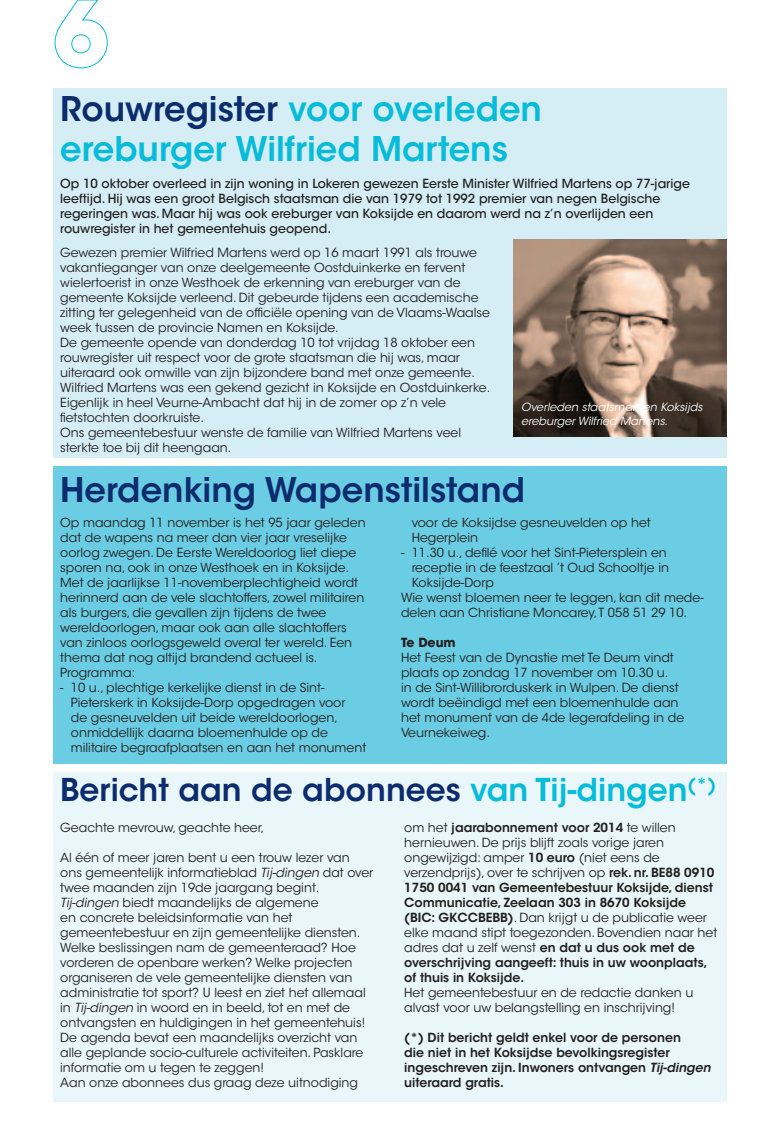
<style>
.page{position:relative;width:780px;height:1134px;background:#fff}
.page>*{position:absolute;margin:0;border:0;box-sizing:border-box;transform-origin:0 0}
.Titels_licht_blauw{font:600 33.75px "ITC Avant Garde Std";color:#07bbda}
.Titels_licht_blauw-2{font:600 33.75px "ITC Avant Garde Std";color:#0d2c6e}
.Titels_licht_blauw_i{font:600 31.25px "ITC Avant Garde Std";color:#0d2c6e}
.Body_insprong_2_mm{font:12.5px/15px "ITC Avant Garde Std";color:#231f20}
.Body_insprong_2_mm-2{font:600 12.5px/15px "ITC Avant Garde Std";color:#231f20}
.Inleiding_insprong_2{font:500 12.5px/15px "ITC Avant Garde Std";color:#231f20}
.Body_insprong_2_mm-3{font:700 12.5px "ITC Avant Garde Std";color:#231f20}
.Onderschrift_foto{font:italic 11.25px/13.5px "ITC Avant Garde Std";color:#fff}
.s1{color:#0d2c6e}
.s2{color:#07bbda}
.s3{font-style:italic}
.s4{font-weight:400}
</style>
<div class="page">
<div style="left:53px;top:466px;width:673px;height:298px;background:#6bcde3"></div>
<div style="left:53px;top:89px;width:673px;height:369px;background:#d5eef5"></div>
<div style="left:53px;top:773px;width:673px;height:329px;background:#e9f7fa"></div>
<img style="left:513px;top:239px;width:213px;height:197px">
<svg style="left:54px;top:0;width:54px;height:68px"></svg>
<p class="Titels_licht_blauw" style="left:60px;top:87px;width:483px"><span class="s1">Rouwregister</span> voor overleden</p>
<p class="Titels_licht_blauw" style="left:60px;top:127px;width:449px">ereburger Wilfried Martens</p>
<p class="Inleiding_insprong_2" style="left:60px;top:176px;width:631px">Op 10 oktober overleed in zijn woning in Lokeren gewezen Eerste Minister Wilfried Martens op 77-jarige leeftijd. Hij was een groot Belgisch staatsman die van 1979 tot 1992 premier van negen Belgische regeringen was. Maar hij was ook ereburger van Koksijde en daarom werd na z’n overlijden een rouwregister in het gemeentehuis geopend.</p>
<p class="Body_insprong_2_mm" style="left:60px;top:245px;width:431px">Gewezen premier Wilfried Martens werd op 16 maart 1991 als trouwe vakantieganger van onze deelgemeente Oostduinkerke en fervent wielertoerist in onze Westhoek de erkenning van ereburger van de gemeente Koksijde verleend. Dit gebeurde tijdens een academische zitting ter gelegenheid van de officiële opening van de Vlaams-Waalse week tussen de provincie Namen en Koksijde.</p>
<p class="Body_insprong_2_mm" style="left:60px;top:335px;width:431px">De gemeente opende van donderdag 10 tot vrijdag 18 oktober een rouwregister uit respect voor de grote staatsman die hij was, maar uiteraard ook omwille van zijn bijzondere band met onze gemeente.<br>Wilfried Martens was een gekend gezicht in Koksijde en Oostduinkerke.<br>Eigenlijk in heel Veurne-Ambacht dat hij in de zomer op z’n vele fietstochten doorkruiste.</p>
<p class="Body_insprong_2_mm" style="left:60px;top:425px;width:402px">Ons gemeentebestuur wenste de familie van Wilfried Martens veel sterkte toe bij dit heengaan.</p>
<p class="Onderschrift_foto" style="left:521px;top:401px;width:183px">Overleden staatsman en Koksijds ereburger Wilfried Martens.</p>
<p class="Titels_licht_blauw-2" style="left:60px;top:468px;width:466px">Herdenking Wapenstilstand</p>
<p class="Body_insprong_2_mm" style="left:60px;top:515px;width:307px">Op maandag 11 november is het 95 jaar geleden dat de wapens na meer dan vier jaar vreselijke oorlog zwegen. De Eerste Wereldoorlog liet diepe sporen na, ook in onze Westhoek en in Koksijde.<br>Met de jaarlijkse 11-novemberplechtigheid wordt herinnerd aan de vele slachtoffers, zowel militairen als burgers, die gevallen zijn tijdens de twee wereldoorlogen, maar ook aan alle slachtoffers van zinloos oorlogsgeweld overal ter wereld. Een thema dat nog altijd brandend actueel is.</p>
<p class="Body_insprong_2_mm" style="left:60px;top:665px;width:77px">Programma:</p>
<p class="Body_insprong_2_mm" style="left:71px;top:680px;width:297px;text-indent:-11px">- 10 u., plechtige kerkelijke dienst in de Sint-Pieterskerk in Koksijde-Dorp opgedragen voor<br>de gesneuvelden uit beide wereldoorlogen, onmiddellijk daarna bloemenhulde op de militaire begraafplaatsen en aan het monument</p>
<p class="Body_insprong_2_mm" style="left:411px;top:515px;width:240px">voor de Koksijdse gesneuvelden op het<br>Hegerplein</p>
<p class="Body_insprong_2_mm" style="left:411px;top:545px;width:259px;text-indent:-11px">- 11.30 u., defilé voor het Sint-Pietersplein en receptie in de feestzaal ’t Oud Schooltje in<br>Koksijde-Dorp</p>
<p class="Body_insprong_2_mm" style="left:401px;top:590px;width:304px">Wie wenst bloemen neer te leggen, kan dit mede&shy;delen aan Christiane Moncarey, T 058 51 29 10.</p>
<p class="Body_insprong_2_mm-3" style="left:401px;top:634px;width:56px">Te Deum</p>
<p class="Body_insprong_2_mm" style="left:401px;top:650px;width:285px">Het Feest van de Dynastie met Te Deum vindt plaats op zondag 17 november om 10.30 u.<br>in de Sint-Willibrorduskerk in Wulpen. De dienst wordt beëindigd met een bloemenhulde aan het monument van de 4de legerafdeling in de Veurnekeiweg.</p>
<p class="Titels_licht_blauw_i" style="left:60px;top:770px;width:657px">Bericht aan de abonnees <span class="s2">van Tij-dingen</span><sup>(*)</sup></p>
<p class="Body_insprong_2_mm" style="left:60px;top:821px;width:206px">Geachte mevrouw, geachte heer,</p>
<p class="Body_insprong_2_mm" style="left:60px;top:851px;width:314px">Al één of meer jaren bent u een trouw lezer van ons gemeentelijk informatieblad <span class="s3">Tij-dingen</span> dat over twee maanden zijn 19de jaargang begint.</p>
<p class="Body_insprong_2_mm" style="left:60px;top:896px;width:307px"><span class="s3">Tij-dingen</span> biedt maandelijks de algemene<br>en concrete beleidsinformatie van het gemeentebestuur en zijn gemeentelijke diensten.<br>Welke beslissingen nam de gemeenteraad? Hoe vorderen de openbare werken? Welke projecten organiseren de vele gemeentelijke diensten van administratie tot sport? U leest en ziet het allemaal in <span class="s3">Tij-dingen</span> in woord en in beeld, tot en met de ontvangsten en huldigingen in het gemeentehuis!<br>De agenda bevat een maandelijks overzicht van alle geplande socio-culturele activiteiten. Pasklare informatie om u tegen te zeggen!</p>
<p class="Body_insprong_2_mm" style="left:60px;top:1076px;width:299px">Aan onze abonnees dus graag deze uitnodiging</p>
<p class="Body_insprong_2_mm-2" style="left:404px;top:820px;width:314px"><span class="s4">om het</span> jaarabonnement voor 2014 <span class="s4">te willen hernieuwen. De prijs blijft zoals vorige jaren ongewijzigd: amper</span> 10 euro <span class="s4">(niet eens de verzendprijs), over te schrijven op</span> rek. nr. BE88 0910<br>1750 0041 van Gemeentebestuur Koksijde, dienst Communicatie, Zeelaan 303 in 8670 Koksijde (BIC: GKCCBEBB)<span class="s4">. Dan krijgt u de publicatie weer elke maand stipt toegezonden. Bovendien naar het adres dat u zelf wenst</span> en dat u dus ook met de overschrijving aangeeft: thuis in uw woonplaats, of thuis in Koksijde.</p>
<p class="Body_insprong_2_mm" style="left:404px;top:986px;width:290px">Het gemeentebestuur en de redactie danken u alvast voor uw belangstelling en inschrijving!</p>
<p class="Body_insprong_2_mm-2" style="left:404px;top:1030px;width:308px">(*) Dit bericht geldt enkel voor de personen<br>die niet in het Koksijdse bevolkingsregister ingeschreven zijn. Inwoners ontvangen <span class="s3">Tij-dingen </span>uiteraard gratis.</p>
</div>
